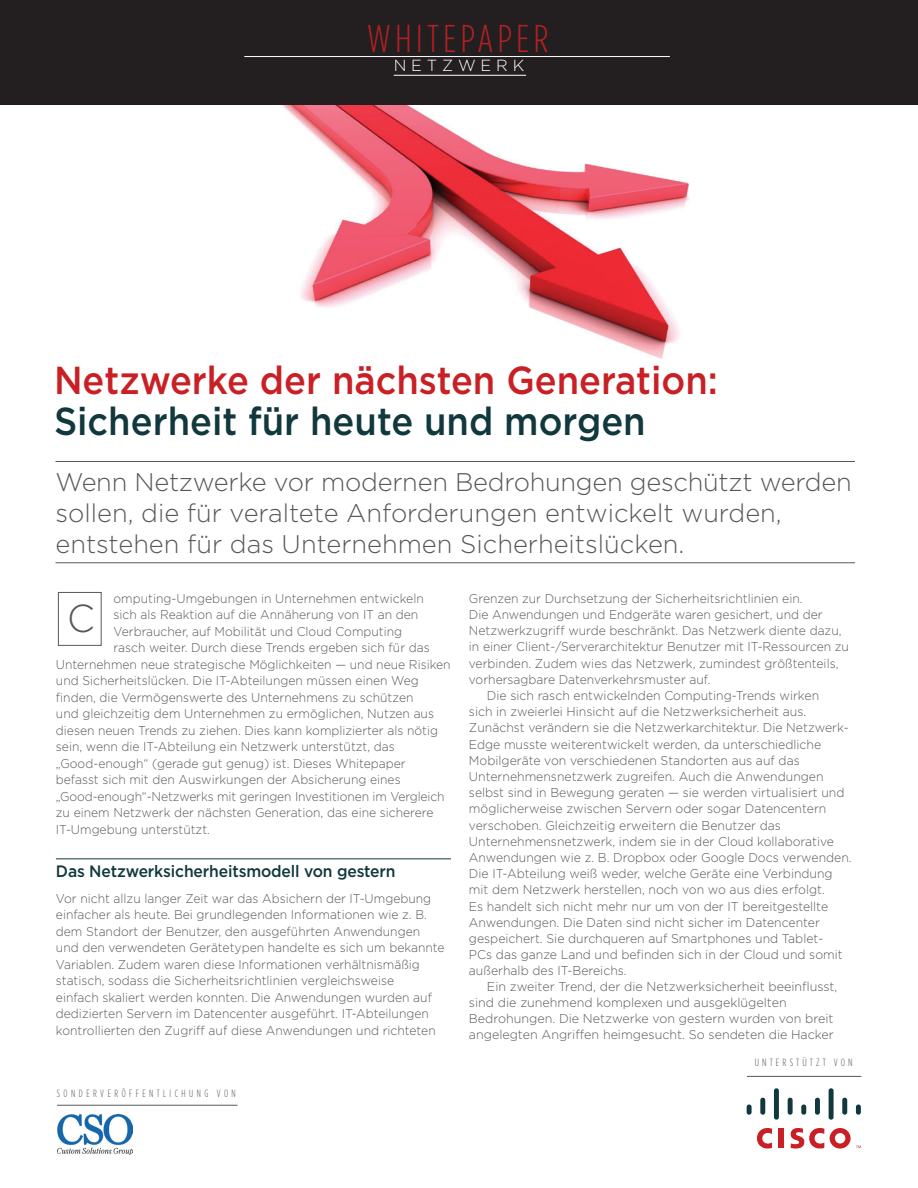
<style>
.page{position:relative;width:918px;height:1188px;background:#fff}
.page>*{position:absolute;margin:0;border:0;box-sizing:border-box;transform-origin:0 0}
.t1{font:500 39px "Gotham";color:#c92026;scale:.93 1}
.t2{font:500 39px "Gotham";color:#11383c;scale:.93 1}
.t3{font:300 39px "Gotham";color:#57585a;scale:.96 1}
.t4{font:300 38.7px "Gotham Condensed";letter-spacing:.12em;color:#b71f24}
.t5{font:300 25.5px/30.6px "Gotham";color:#57585a}
.t6{font:500 16.5px "Gotham";letter-spacing:-.01em;color:#11383c;scale:.95 1}
.t7{font:300 16.05px "Gotham";color:#fff}
.t8{font:300 12.75px/16.5px "Gotham";color:#57585a;scale:.95 1}
.t9{font:300 12.75px "Gotham";color:#57585a;scale:.96 1}
.t10{font:300 12.75px "Gotham";color:#57585a}
.t11{font:300 10.5px "Gotham Condensed";letter-spacing:.35em;color:#57585a;scale:.95 1}
.t12{font:300 10.5px "Gotham Condensed";letter-spacing:.3em;color:#57585a}
</style>
<div class="page">
<img style="left:171px;top:104px;width:527px;height:255px">
<svg style="left:757px;top:1128px;width:15px;height:21px"></svg>
<div style="left:779px;top:1128px;width:5px;height:20px;background:#c92026"></div>
<svg style="left:747px;top:1105px;width:5px;height:10px"></svg>
<svg style="left:760px;top:1098px;width:5px;height:17px"></svg>
<svg style="left:774px;top:1088px;width:5px;height:32px"></svg>
<svg style="left:788px;top:1098px;width:5px;height:17px"></svg>
<svg style="left:801px;top:1105px;width:5px;height:10px"></svg>
<svg style="left:815px;top:1098px;width:5px;height:17px"></svg>
<svg style="left:829px;top:1088px;width:5px;height:32px"></svg>
<svg style="left:842px;top:1098px;width:5px;height:17px"></svg>
<svg style="left:856px;top:1105px;width:5px;height:10px"></svg>
<svg style="left:791px;top:1128px;width:33px;height:21px"></svg>
<svg style="left:830px;top:1128px;width:31px;height:21px"></svg>
<hr style="left:56px;top:858px;width:395px;height:1px;background:#11383c">
<hr style="left:57px;top:1105px;width:180px;height:1px;background:#57585a">
<hr style="left:747px;top:1076px;width:114px;height:1px;background:#57585a">
<hr style="left:56px;top:461px;width:799px;height:1px;background:#57585a">
<hr style="left:56px;top:562px;width:799px;height:1px;background:#57585a">
<div style="left:58px;top:592px;width:44px;height:54px;border:1px solid #57585a"></div>
<div style="left:0;top:0;width:918px;height:104px;background:#231f20"></div>
<hr style="left:394px;top:75px;width:132px;height:1px;background:#fff">
<hr style="left:244px;top:56px;width:426px;height:1px;background:#fff">
<img style="left:57px;top:1114px;width:75px;height:41px">
<h2 class="t4" style="left:367px;top:18px;width:183px">WHITEPAPER</h2>
<p class="t7" style="left:394px;top:57px;width:132px">N E T Z W E R K</p>
<h1 class="t1" style="left:54px;top:358px;width:715px">Netzwerke der nächsten Generation:</h1>
<h1 class="t2" style="left:54px;top:399px;width:638px">Sicherheit für heute und morgen</h1>
<h3 class="t5" style="left:56px;top:467px;width:798px">Wenn Netzwerke vor modernen Bedrohungen geschützt werden sollen, die für veraltete Anforderungen entwickelt wurden, entstehen für das Unternehmen Sicherheitslücken.</h3>
<p class="t8" style="left:114px;top:590px;width:328px">omputing-Umgebungen in Unternehmen entwickeln</p>
<p class="t8" style="left:114px;top:606px;width:322px">sich als Reaktion auf die Annäherung von IT an den</p>
<p class="t8" style="left:114px;top:623px;width:305px">Verbraucher, auf Mobilität und Cloud Computing</p>
<p class="t8" style="left:114px;top:639px;width:334px">rasch weiter. Durch diese Trends ergeben sich für das</p>
<p class="t8" style="left:56px;top:656px;width:417px">Unternehmen neue strategische Möglichkeiten — und neue Risiken</p>
<p class="t8" style="left:56px;top:672px;width:384px">und Sicherheitslücken. Die IT-Abteilungen müssen einen Weg</p>
<p class="t8" style="left:56px;top:689px;width:378px">finden, die Vermögenswerte des Unternehmens zu schützen</p>
<p class="t8" style="left:56px;top:705px;width:400px">und gleichzeitig dem Unternehmen zu ermöglichen, Nutzen aus</p>
<p class="t8" style="left:56px;top:722px;width:404px">diesen neuen Trends zu ziehen. Dies kann komplizierter als nötig</p>
<p class="t8" style="left:56px;top:738px;width:358px">sein, wenn die IT-Abteilung ein Netzwerk unterstützt, das</p>
<p class="t8" style="left:56px;top:755px;width:370px">„Good-enough“ (gerade gut genug) ist. Dieses Whitepaper</p>
<p class="t8" style="left:56px;top:771px;width:364px">befasst sich mit den Auswirkungen der Absicherung eines</p>
<p class="t8" style="left:56px;top:788px;width:411px">„Good-enough“-Netzwerks mit geringen Investitionen im Vergleich</p>
<p class="t8" style="left:56px;top:804px;width:399px">zu einem Netzwerk der nächsten Generation, das eine sicherere</p>
<p class="t8" style="left:56px;top:821px;width:164px">IT-Umgebung unterstützt.</p>
<p class="t6" style="left:56px;top:862px;width:359px">Das Netzwerksicherheitsmodell von gestern</p>
<p class="t8" style="left:56px;top:890px;width:411px">Vor nicht allzu langer Zeit war das Absichern der IT-Umgebung einfacher als heute. Bei grundlegenden Informationen wie z. B. dem Standort der Benutzer, den ausgeführten Anwendungen und den verwendeten Gerätetypen handelte es sich um bekannte Variablen. Zudem waren diese Informationen verhältnismäßig statisch, sodass die Sicherheitsrichtlinien vergleichsweise<br>einfach skaliert werden konnten. Die Anwendungen wurden auf dedizierten Servern im Datencenter ausgeführt. IT-Abteilungen kontrollierten den Zugriff auf diese Anwendungen und richteten</p>
<h1 class="t3" style="left:67px;top:597px;width:30px">C</h1>
<p class="t11" style="left:57px;top:1087px;width:190px">SONDERVERÖFFENTLICHUNG VON</p>
<p class="t8" style="left:469px;top:590px;width:353px">Grenzen zur Durchsetzung der Sicherheitsrichtlinien ein.</p>
<p class="t8" style="left:469px;top:606px;width:374px">Die Anwendungen und Endgeräte waren gesichert, und der</p>
<p class="t8" style="left:469px;top:622px;width:394px">Netzwerkzugriff wurde beschränkt. Das Netzwerk diente dazu,</p>
<p class="t8" style="left:469px;top:638px;width:402px">in einer Client-/Serverarchitektur Benutzer mit IT-Ressourcen zu</p>
<p class="t8" style="left:469px;top:655px;width:390px">verbinden. Zudem wies das Netzwerk, zumindest größtenteils,</p>
<p class="t8" style="left:469px;top:671px;width:256px">vorhersagbare Datenverkehrsmuster auf.</p>
<p class="t9" style="left:487px;top:688px;width:348px">Die sich rasch entwickelnden Computing-Trends wirken</p>
<p class="t9" style="left:469px;top:705px;width:353px">sich in zweierlei Hinsicht auf die Netzwerksicherheit aus.</p>
<p class="t9" style="left:469px;top:721px;width:397px">Zunächst verändern sie die Netzwerkarchitektur. Die Netzwerk-</p>
<p class="t9" style="left:469px;top:737px;width:368px">Edge musste weiterentwickelt werden, da unterschiedliche</p>
<p class="t9" style="left:469px;top:753px;width:346px">Mobilgeräte von verschiedenen Standorten aus auf das</p>
<p class="t9" style="left:469px;top:770px;width:371px">Unternehmensnetzwerk zugreifen. Auch die Anwendungen</p>
<p class="t9" style="left:469px;top:786px;width:393px">selbst sind in Bewegung geraten — sie werden virtualisiert und</p>
<p class="t9" style="left:469px;top:802px;width:374px">möglicherweise zwischen Servern oder sogar Datencentern</p>
<p class="t9" style="left:469px;top:818px;width:326px">verschoben. Gleichzeitig erweitern die Benutzer das</p>
<p class="t9" style="left:469px;top:834px;width:382px">Unternehmensnetzwerk, indem sie in der Cloud kollaborative</p>
<p class="t9" style="left:469px;top:851px;width:400px">Anwendungen wie z. B. Dropbox oder Google Docs verwenden.</p>
<p class="t9" style="left:469px;top:867px;width:380px">Die IT-Abteilung weiß weder, welche Geräte eine Verbindung</p>
<p class="t9" style="left:469px;top:883px;width:372px">mit dem Netzwerk herstellen, noch von wo aus dies erfolgt.</p>
<p class="t9" style="left:469px;top:899px;width:376px">Es handelt sich nicht mehr nur um von der IT bereitgestellte</p>
<p class="t9" style="left:469px;top:915px;width:367px">Anwendungen. Die Daten sind nicht sicher im Datencenter</p>
<p class="t9" style="left:469px;top:932px;width:371px">gespeichert. Sie durchqueren auf Smartphones und Tablet-</p>
<p class="t9" style="left:469px;top:948px;width:391px">PCs das ganze Land und befinden sich in der Cloud und somit</p>
<p class="t9" style="left:469px;top:964px;width:166px">außerhalb des IT-Bereichs.</p>
<p class="t10" style="left:487px;top:980px;width:352px">Ein zweiter Trend, der die Netzwerksicherheit beeinflusst,</p>
<p class="t10" style="left:469px;top:996px;width:319px">sind die zunehmend komplexen und ausgeklügelten</p>
<p class="t10" style="left:469px;top:1012px;width:366px">Bedrohungen. Die Netzwerke von gestern wurden von breit</p>
<p class="t10" style="left:469px;top:1027px;width:366px">angelegten Angriffen heimgesucht. So sendeten die Hacker</p>
<p class="t12" style="left:755px;top:1057px;width:99px">UNTERSTÜTZT VON</p>
</div>
